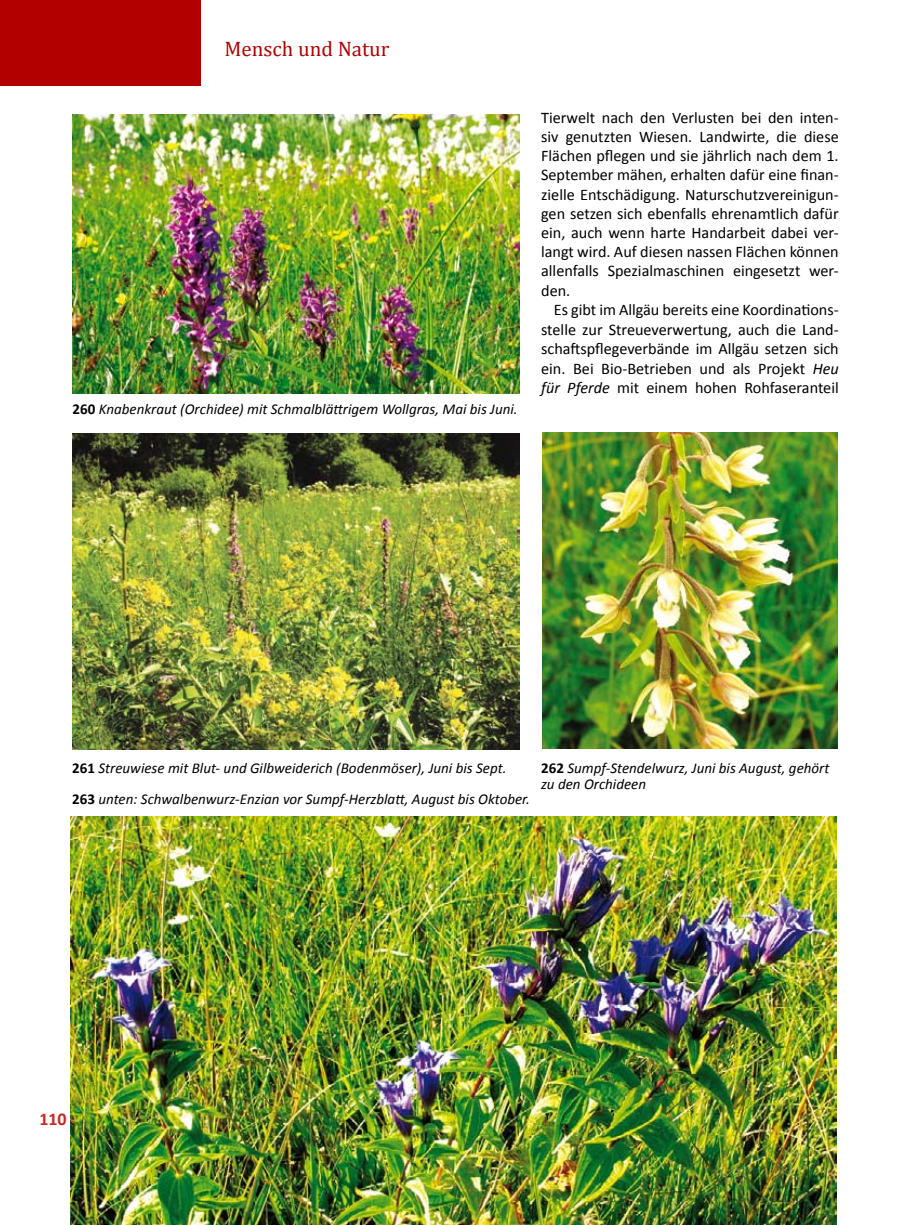
<style>
.page{position:relative;width:910px;height:1225px;background:#fff}
.page>*{position:absolute;margin:0;border:0;box-sizing:border-box;transform-origin:0 0}
.t1{font:21px "Cambria";color:#b20000}
.t2{font:700 18px "Calibri";color:#c52b24}
.t3{font:16.2px/19.2px "Calibri";color:#000;text-align:justify}
.t4{font:italic 15px/16.5px "Calibri";color:#000}
.s1{font-weight:700;font-style:normal}
.s2{font-style:italic}
</style>
<div class="page">
<img style="left:72px;top:434px;width:448px;height:315px">
<img style="left:73px;top:115px;width:447px;height:278px">
<img style="left:542px;top:432px;width:296px;height:316px">
<img style="left:71px;top:816px;width:765px;height:409px">
<div style="left:0;top:0;width:201px;height:85px;background:#b20000"></div>
<p class="t1" style="left:224px;top:36px;width:167px">Mensch und Natur</p>
<p class="t4" style="left:73px;top:400px;width:447px"><span class="s1">260</span> Knabenkraut (Orchidee) mit Schmalblättrigem Wollgras, Mai bis Juni.</p>
<p class="t3" style="left:541px;top:108px;width:299px">Tierwelt nach den Verlusten bei den inten&shy;siv genutzten Wiesen. Landwirte, die diese Flächen pflegen und sie jährlich nach dem 1.<br>September mähen, erhalten dafür eine finan&shy;zielle Entschädigung. Naturschutzvereinigun&shy;gen setzen sich ebenfalls ehrenamtlich dafür ein, auch wenn harte Handarbeit dabei ver&shy;langt wird. Auf diesen nassen Flächen können allenfalls Spezialmaschinen eingesetzt wer&shy;den.</p>
<p class="t3" style="left:541px;top:300px;width:299px;text-indent:13px">Es gibt im Allgäu bereits eine Koordinations&shy;stelle zur Streueverwertung, auch die Land&shy;schaftspflegeverbände im Allgäu setzen sich ein. Bei Bio-Betrieben und als Projekt <span class="s2">Heu für Pferde</span> mit einem hohen Rohfaseranteil</p>
<p class="t4" style="left:72px;top:759px;width:436px"><span class="s1">261</span> Streuwiese mit Blut- und Gilbweiderich (Bodenmöser), Juni bis Sept.</p>
<p class="t4" style="left:72px;top:790px;width:459px"><span class="s1">263</span> unten: Schwalbenwurz-Enzian vor Sumpf-Herzblatt, August bis Oktober.</p>
<p class="t4" style="left:541px;top:759px;width:290px"><span class="s1">262</span> Sumpf-Stendelwurz, Juni bis August, gehört zu den Orchideen</p>
<p class="t2" style="left:39px;top:1107px;width:29px">110</p>
</div>
